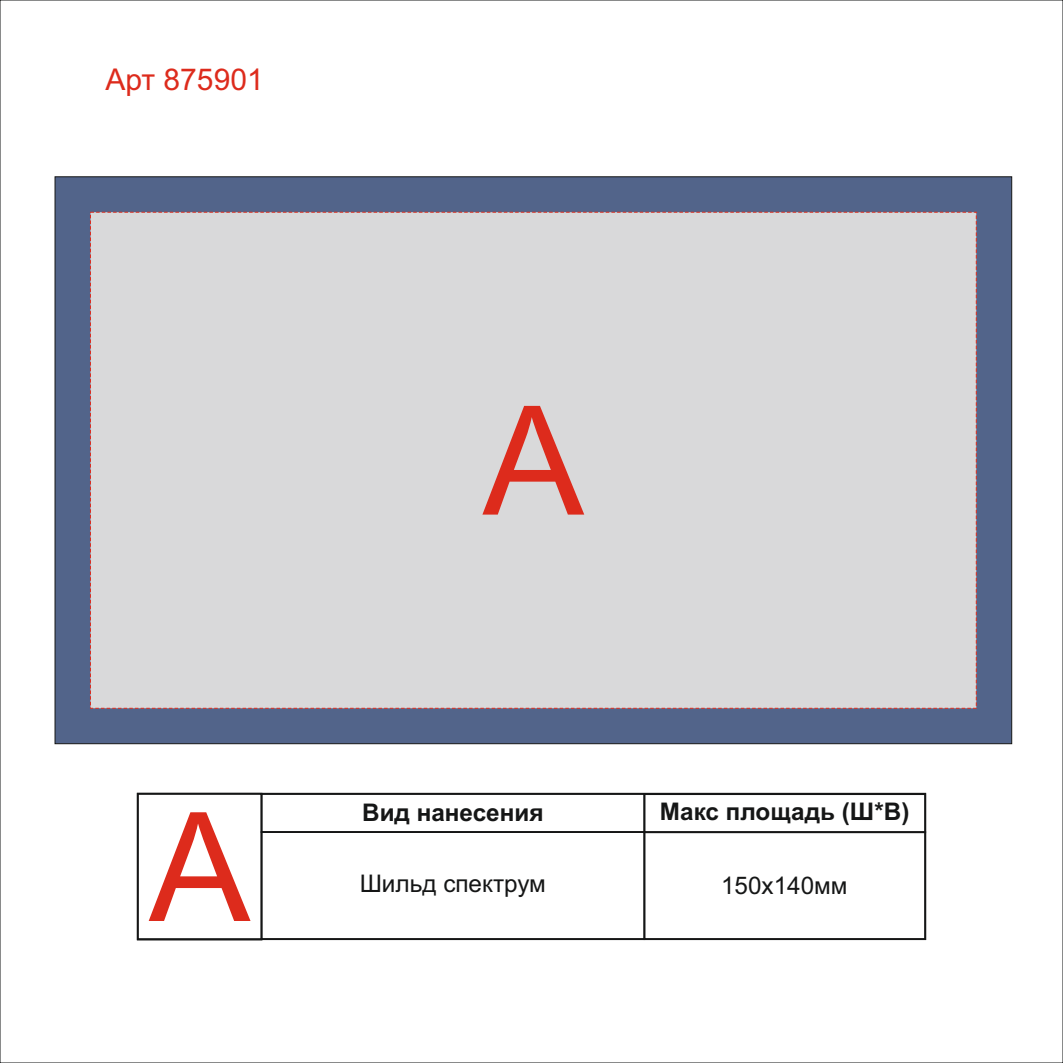
<style>
.page{position:relative;width:1063px;height:1063px;background:#fff}
.page>*{position:absolute;margin:0;border:0;box-sizing:border-box;transform-origin:0 0}
.t1{font:151.88px "Arial";color:#dd2b1c}
.t2{font:30px "Arial";color:#dd2b1c}
.t3{font:700 24.25px "Arial";color:#151616}
.t4{font:24.25px "Arial";color:#151616}
</style>
<div class="page">
<div style="left:54px;top:176px;width:958px;height:568px;background:#52648a"></div>
<div style="left:90px;top:212px;width:887px;height:497px;background:#d9d9da"></div>
<div style="left:261px;top:793px;width:384px;height:40px;border:2px solid #151616"></div>
<div style="left:261px;top:831px;width:384px;height:109px;border:2px solid #151616"></div>
<div style="left:644px;top:831px;width:282px;height:109px;border:2px solid #151616"></div>
<div style="left:644px;top:793px;width:282px;height:40px;border:2px solid #151616"></div>
<div style="left:137px;top:793px;width:125px;height:147px;border:2px solid #151616"></div>
<p class="t2" style="left:106px;top:68px;width:160px">Арт 875901</p>
<h1 class="t1" style="left:483px;top:404px;width:103px">A</h1>
<h1 class="t1" style="left:149px;top:810px;width:103px">A</h1>
<p class="t3" style="left:362px;top:803px;width:183px">Вид нанесения</p>
<p class="t3" style="left:660px;top:802px;width:251px">Макс площадь (Ш*В)</p>
<p class="t4" style="left:360px;top:874px;width:188px">Шильд спектрум</p>
<p class="t4" style="left:721px;top:877px;width:128px">150х140мм</p>
</div>
